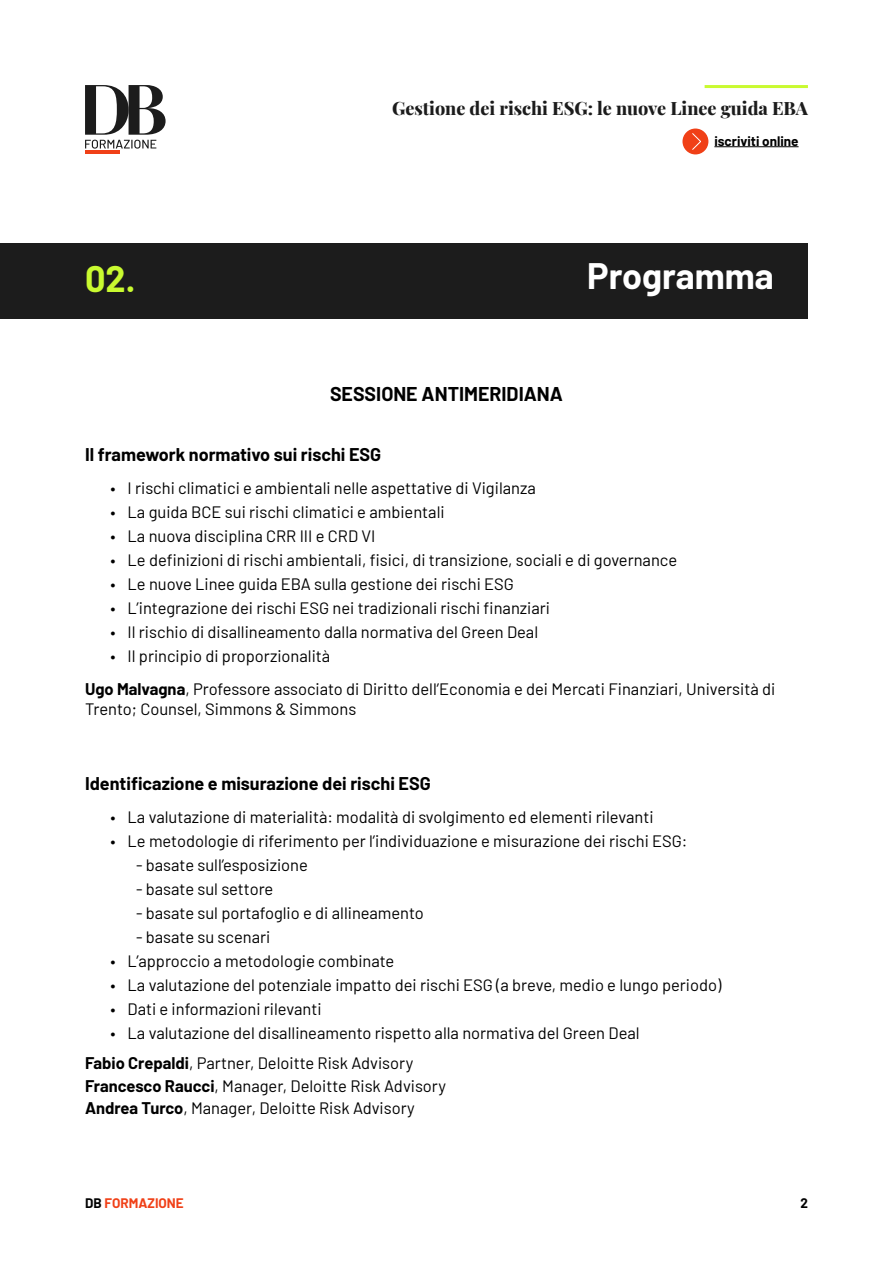
<style>
.page{position:relative;width:893px;height:1263px;background:#fff}
.page>*{position:absolute;margin:0;border:0;box-sizing:border-box;transform-origin:0 0}
.t1{font:700 36px "Barlow";color:#fff}
.t2{font:700 36px "Barlow";color:#c9fa30}
.t3{font:700 19.5px "Barlow";color:#000}
.t4{font:700 18px "Barlow";color:#000}
.t5{font:800 18px "Playfair Display";color:#1c1c1c}
.t6{font:16.5px/33px "Barlow";color:#000}
.t7{font:700 13.5px "Barlow";color:#000}
.t8{font:700 13.5px "Barlow";color:#f04017}
.s1{font-weight:700}
.s2{color:#000}
</style>
<div class="page">
<hr style="left:85px;top:151px;width:35px;height:3px;background:#f04017">
<svg style="left:85px;top:85px;width:81px;height:64px"></svg>
<hr style="left:705px;top:85px;width:103px;height:3px;background:#c9fa30">
<hr style="left:714px;top:146px;width:85px;height:1px;background:#000">
<div style="left:682px;top:129px;width:26px;height:25px;background:#f04017;border-radius:50%"></div>
<svg style="left:692px;top:133px;width:9px;height:17px"></svg>
<div style="left:0;top:243px;width:808px;height:76px;background:#1c1c1c"></div>
<p class="t5" style="left:392px;top:94px;width:417px">Gestione dei rischi ESG: le nuove Linee guida EBA</p>
<p class="t7" style="left:714px;top:131px;width:86px">iscriviti online</p>
<h1 class="t2" style="left:85px;top:253px;width:52px">02.</h1>
<h1 class="t1" style="left:587px;top:250px;width:188px">Programma</h1>
<p class="t3" style="left:330px;top:380px;width:234px">SESSIONE ANTIMERIDIANA</p>
<p class="t4" style="left:85px;top:441px;width:298px">Il framework normativo sui rischi ESG</p>
<p class="t6" style="left:111px;top:471px;width:427px">• I rischi climatici e ambientali nelle aspettative di Vigilanza</p>
<p class="t6" style="left:111px;top:495px;width:336px">• La guida BCE sui rischi climatici e ambientali</p>
<p class="t6" style="left:111px;top:519px;width:266px">• La nuova disciplina CRR III e CRD VI</p>
<p class="t6" style="left:111px;top:543px;width:568px">• Le definizioni di rischi ambientali, fisici, di transizione, sociali e di governance</p>
<p class="t6" style="left:111px;top:567px;width:405px">• Le nuove Linee guida EBA sulla gestione dei rischi ESG</p>
<p class="t6" style="left:111px;top:591px;width:441px">• L’integrazione dei rischi ESG nei tradizionali rischi finanziari</p>
<p class="t6" style="left:111px;top:615px;width:429px">• Il rischio di disallineamento dalla normativa del Green Deal</p>
<p class="t6" style="left:85px;top:639px;width:692px;text-indent:26px">• Il principio di proporzionalità<br><span class="s1">Ugo Malvagna</span>, Professore associato di Diritto dell’Economia e dei Mercati Finanziari, Università di</p>
<p class="t6" style="left:85px;top:691px;width:273px">Trento; Counsel, Simmons &amp; Simmons</p>
<p class="t4" style="left:85px;top:770px;width:347px">Identificazione e misurazione dei rischi ESG</p>
<p class="t6" style="left:111px;top:799px;width:545px">• La valutazione di materialità: modalità di svolgimento ed elementi rilevanti</p>
<p class="t6" style="left:111px;top:823px;width:578px">• Le metodologie di riferimento per l’individuazione e misurazione dei rischi ESG:</p>
<p class="t6" style="left:136px;top:847px;width:173px">- basate sull’esposizione</p>
<p class="t6" style="left:136px;top:871px;width:139px">- basate sul settore</p>
<p class="t6" style="left:136px;top:895px;width:289px">- basate sul portafoglio e di allineamento</p>
<p class="t6" style="left:136px;top:919px;width:136px">- basate su scenari</p>
<p class="t6" style="left:111px;top:943px;width:285px">• L’approccio a metodologie combinate</p>
<p class="t6" style="left:111px;top:967px;width:612px">• La valutazione del potenziale impatto dei rischi ESG (a breve, medio e lungo periodo)</p>
<p class="t6" style="left:111px;top:991px;width:213px">• Dati e informazioni rilevanti</p>
<p class="t6" style="left:85px;top:1017px;width:556px;line-height:30px;text-indent:26px">• La valutazione del disallineamento rispetto alla normativa del Green Deal<br><span class="s1">Fabio Crepaldi</span>, Partner, Deloitte Risk Advisory</p>
<p class="t6" style="left:85px;top:1073px;width:362px;line-height:22.5px"><span class="s1">Francesco Raucci</span>, Manager, Deloitte Risk Advisory<br><span class="s1">Andrea Turco</span>, Manager, Deloitte Risk Advisory</p>
<p class="t8" style="left:85px;top:1193px;width:100px"><span class="s2">DB</span> FORMAZIONE</p>
<p class="t7" style="left:800px;top:1193px;width:9px">2</p>
</div>
